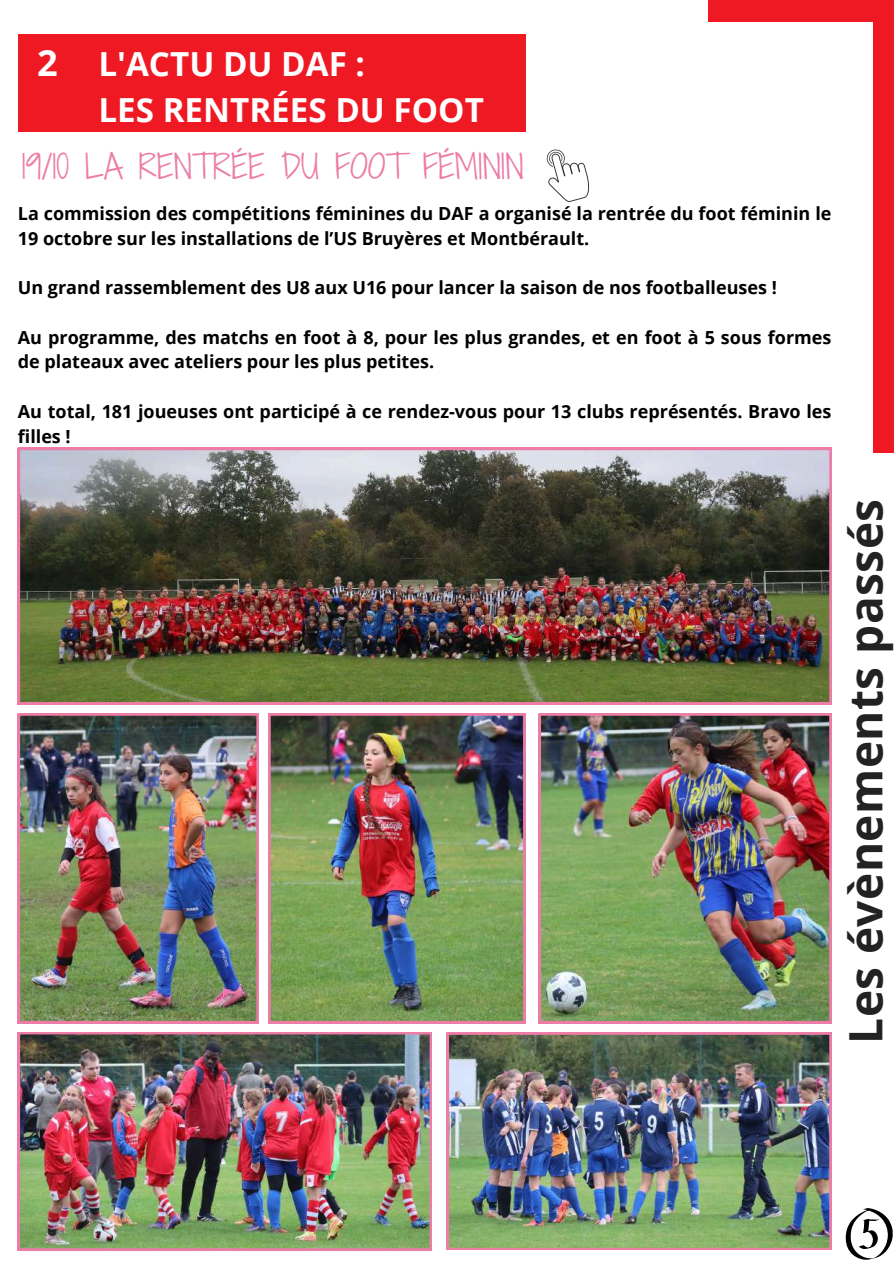
<style>
.page{position:relative;width:894px;height:1264px;background:#fff}
.page>*{position:absolute;margin:0;border:0;box-sizing:border-box;transform-origin:0 0}
.t1{font:700 46.05px "Open Sans";letter-spacing:.01em;color:#222}
.t2{font:700 36.15px "Open Sans";color:#fff}
.t3{font:700 33.15px/46.2px "Open Sans";color:#fff}
.t4{font:31.95px "Shadows Into Light Two";color:#ed7ca7}
.t5{font:700 18px/24.8px "Open Sans";color:#000}
</style>
<div class="page">
<div style="left:18px;top:34px;width:507px;height:98px;background:#ef1923"></div>
<div style="left:872px;top:0;width:21px;height:452px;background:#ef1923"></div>
<div style="left:708px;top:0;width:182px;height:21px;background:#ef1923"></div>
<svg style="left:546px;top:149px;width:44px;height:53px"></svg>
<img style="left:18px;top:448px;width:813px;height:256px">
<img style="left:18px;top:713px;width:240px;height:310px">
<img style="left:268px;top:713px;width:257px;height:310px">
<img style="left:538px;top:713px;width:293px;height:310px">
<img style="left:18px;top:1032px;width:414px;height:218px">
<img style="left:446px;top:1032px;width:385px;height:217px">
<svg style="left:845px;top:1208px;width:47px;height:51px"></svg>
<h2 class="t2" style="left:37px;top:37px;width:22px">2</h2>
<h3 class="t3" style="left:98px;top:40px;width:387px">L'ACTU DU DAF :<br>LES RENTRÉES DU FOOT</h3>
<h3 class="t4" style="left:21px;top:143px;width:503px">19/10 LA RENTRÉE DU FOOT FÉMININ</h3>
<p class="t5" style="left:18px;top:200px;width:814px">La commission des compétitions féminines du DAF a organisé la rentrée du foot féminin le<br>19 octobre sur les installations de l’US Bruyères et Montbérault.</p>
<p class="t5" style="left:18px;top:275px;width:760px">Un grand rassemblement des U8 aux U16 pour lancer la saison de nos footballeuses !</p>
<p class="t5" style="left:18px;top:324px;width:814px">Au programme, des matchs en foot à 8, pour les plus grandes, et en foot à 5 sous formes de plateaux avec ateliers pour les plus petites.</p>
<p class="t5" style="left:18px;top:398px;width:814px">Au total, 181 joueuses ont participé à ce rendez-vous pour 13 clubs représentés. Bravo les filles !</p>
<h1 class="t1" style="left:833px;top:1043px;width:546px;rotate:-90deg">Les évènements passés</h1>
</div>
